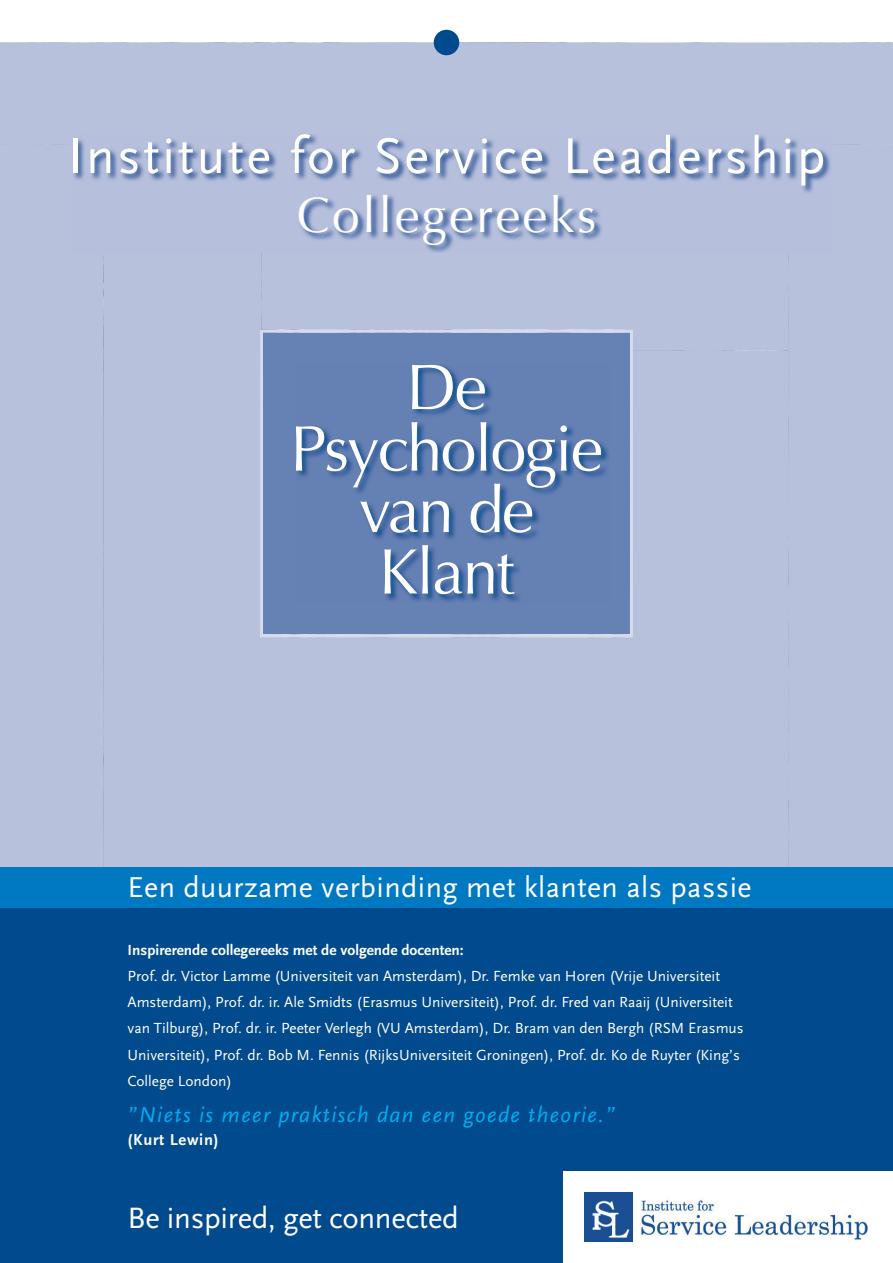
<style>
.page{position:relative;width:893px;height:1263px;background:#fff}
.page>*{position:absolute;margin:0;border:0;box-sizing:border-box;transform-origin:0 0}
.t1{font:64.5px/61.5px "Optima";letter-spacing:-.03em;color:#fff;text-align:center}
.t2{font:52.5px "Scala Sans";letter-spacing:.05em;color:#fff}
.t3{font:49.5px "Optima";letter-spacing:.05em;color:#fff}
.t4{font:30.75px "Scala Sans";letter-spacing:-.01em;color:#fff}
.t5{font:30px "Scala Sans";letter-spacing:.015em;color:#fff}
.t6{font:italic 22.5px "Scala Sans";letter-spacing:.06em;color:#00aeef}
.t7{font:700 16.5px "Scala Sans";letter-spacing:.04em;color:#fff}
.t8{font:15.3px/26.2px "Scala Sans";color:#fff}
.t9{font:700 15.3px "Scala Sans";color:#fff}
</style>
<div class="page">
<div style="left:0;top:43px;width:893px;height:101px;background:#b7c1dc"></div>
<div style="left:0;top:144px;width:104px;height:723px;background:#b7c1dc"></div>
<div style="left:434px;top:30px;width:25px;height:25px;background:#004a8d;border-radius:50%"></div>
<div style="left:0;top:904px;width:893px;height:359px;background:#004a8d"></div>
<div style="left:0;top:867px;width:893px;height:41px;background:#0079c2"></div>
<div style="left:563px;top:1171px;width:330px;height:92px;background:#fff"></div>
<img style="left:260px;top:330px;width:373px;height:307px">
<img style="left:296px;top:364px;width:314px;height:239px">
<img style="left:73px;top:134px;width:758px;height:119px">
<img style="left:584px;top:1193px;width:284px;height:49px">
<h2 class="t2" style="left:68px;top:127px;width:759px">Institute for Service Leadership</h2>
<h3 class="t3" style="left:297px;top:186px;width:301px">Collegereeks</h3>
<h1 class="t1" style="left:290px;top:357px;width:314px">De<br>Psychologie van de<br>Klant</h1>
<h3 class="t5" style="left:128px;top:871px;width:626px">Een duurzame verbinding met klanten als passie</h3>
<p class="t9" style="left:128px;top:941px;width:338px">Inspirerende collegereeks met de volgende docenten:</p>
<p class="t8" style="left:128px;top:963px;width:618px">Prof. dr. Victor Lamme (Universiteit van Amsterdam), Dr. Femke van Horen (Vrije Universiteit Amsterdam), Prof. dr. ir. Ale Smidts (Erasmus Universiteit), Prof. dr. Fred van Raaij (Universiteit van Tilburg), Prof. dr. ir. Peeter Verlegh (VU Amsterdam), Dr. Bram van den Bergh (RSM Erasmus Universiteit), Prof. dr. Bob M. Fennis (RijksUniversiteit Groningen), Prof. dr. Ko de Ruyter (King’s College London)</p>
<h3 class="t6" style="left:128px;top:1103px;width:489px">”Niets is meer praktisch dan een goede theorie.”</h3>
<p class="t7" style="left:128px;top:1131px;width:93px">(Kurt Lewin)</p>
<h3 class="t4" style="left:128px;top:1202px;width:333px">Be inspired, get connected</h3>
</div>
